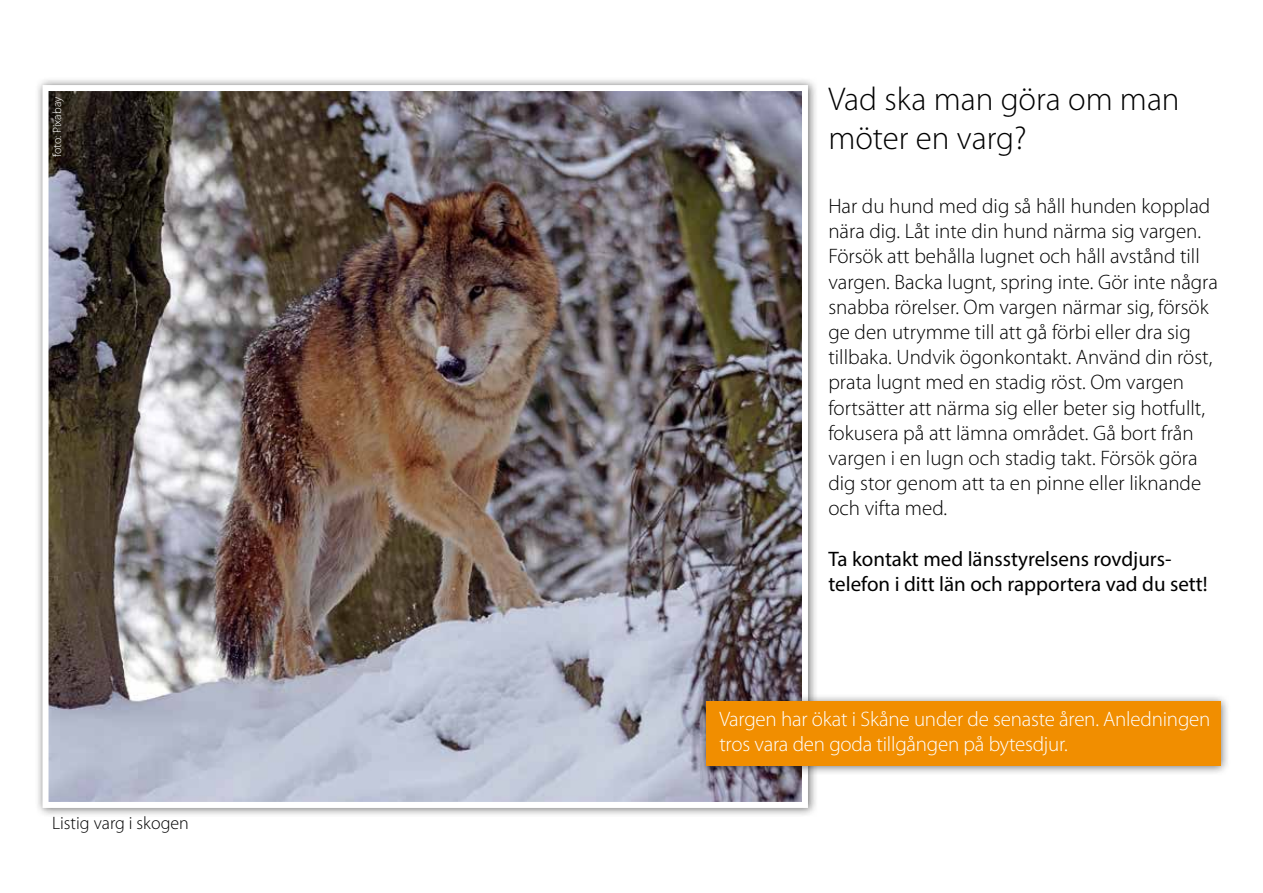
<style>
.page{position:relative;width:1263px;height:893px;background:#fff}
.page>*{position:absolute;margin:0;border:0;box-sizing:border-box;transform-origin:0 0}
.t1{font:300 33px/39px "Myriad Pro";color:#000}
.t2{font:300 21px/25.2px "Myriad Pro";color:#000}
.t3{font:300 21px/25.2px "Myriad Pro";letter-spacing:-.01em;color:#fff}
.t4{font:21px/25.2px "Myriad Pro";color:#000}
.t5{font:300 18px "Myriad Pro";color:#000}
.t6{font:300 12px "Myriad Pro";color:#fff}
</style>
<div class="page">
<div style="left:35px;top:77px;width:783px;height:741px;background:#000;opacity:.55"></div>
<img style="left:50px;top:92px;width:751px;height:709px">
<div style="left:43px;top:85px;width:765px;height:723px;border:6px solid #fff"></div>
<div style="left:698px;top:693px;width:532px;height:82px;background:#000;opacity:.55"></div>
<div style="left:706px;top:701px;width:514px;height:64px;background:#f18e00"></div>
<p class="t6" style="left:50px;top:157px;width:62px;rotate:-90deg">foto: Pixabay</p>
<p class="t5" style="left:52px;top:812px;width:138px">Listig varg i skogen</p>
<h1 class="t1" style="left:828px;top:79px;width:353px">Vad ska man göra om man möter en varg?</h1>
<p class="t2" style="left:828px;top:193px;width:391px">Har du hund med dig så håll hunden kopplad nära dig. Låt inte din hund närma sig vargen.<br>Försök att behålla lugnet och håll avstånd till vargen. Backa lugnt, spring inte. Gör inte några snabba rörelser. Om vargen närmar sig, försök ge den utrymme till att gå förbi eller dra sig tillbaka. Undvik ögonkontakt. Använd din röst, prata lugnt med en stadig röst. Om vargen fortsätter att närma sig eller beter sig hotfullt, fokusera på att lämna området. Gå bort från vargen i en lugn och stadig takt. Försök göra dig stor genom att ta en pinne eller liknande och vifta med.</p>
<p class="t4" style="left:828px;top:546px;width:381px">Ta kontakt med länsstyrelsens rovdjurs&shy;telefon i ditt län och rapportera vad du sett!</p>
<p class="t3" style="left:719px;top:706px;width:493px">Vargen har ökat i Skåne under de senaste åren. Anledningen tros vara den goda tillgången på bytesdjur.</p>
</div>
